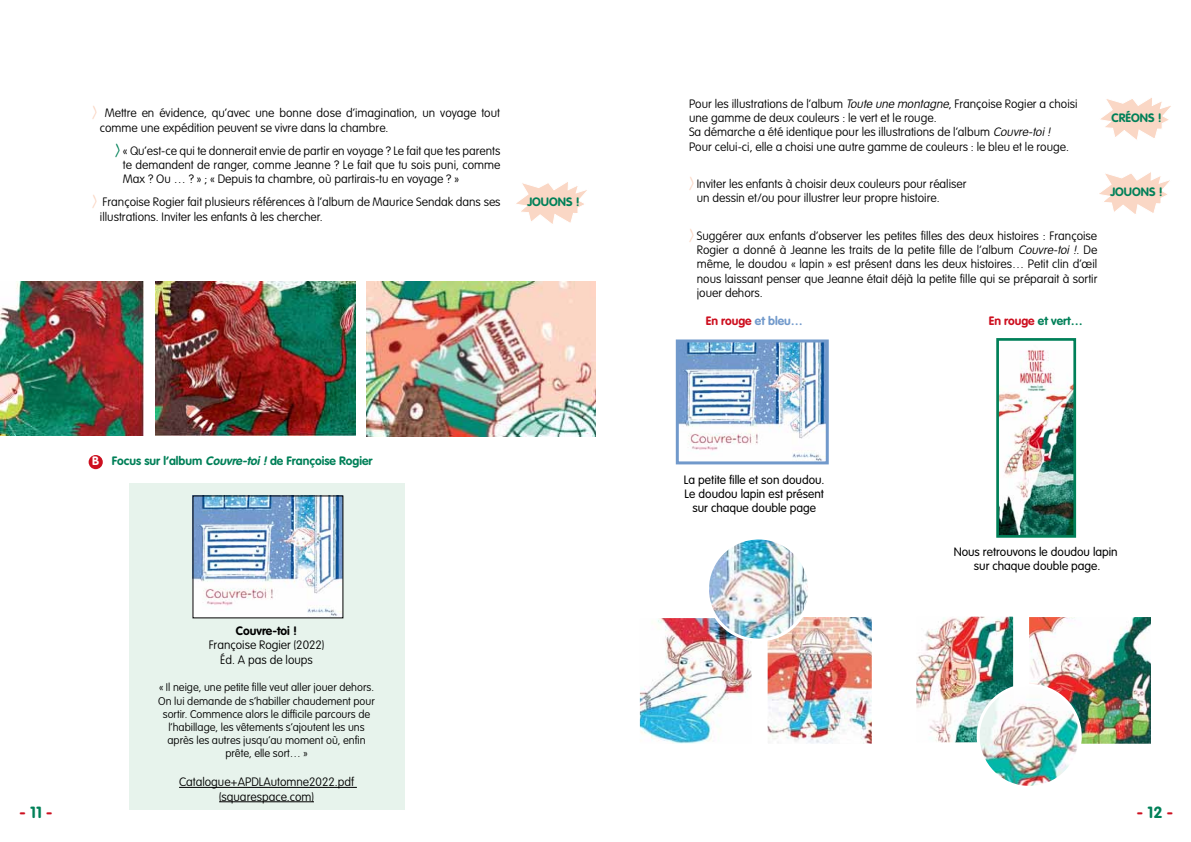
<style>
.page{position:relative;width:1191px;height:842px;background:#fff}
.page>*{position:absolute;margin:0;border:0;box-sizing:border-box;transform-origin:0 0}
.t1{font:700 16px "VAG Rounded";color:#cd0f1f}
.t2{font:100 12px/14.4px "VAG Rounded";color:#000}
.t3{font:300 12px/14.4px "VAG Rounded";color:#000;text-align:center}
.t4{font:700 12px "VAG Rounded";color:#008058}
.t5{font:700 12px "VAG Rounded";color:#cd0f1f}
.t6{font:700 12px "VAG Rounded";color:#000}
.t7{font:100 11px/13.2px "VAG Rounded";color:#000;text-align:center}
.s1{font-family:"Amatic";font-weight:700;font-size:19px;color:#fad7c5}
.s2{font-family:"Amatic";font-weight:700;font-size:19px;color:#008058}
.s3{color:#fff}
.s4{font-style:italic}
.s5{color:#008058}
.s6{color:#7199cb}
</style>
<div class="page">
<div style="left:89px;top:455px;width:14px;height:14px;background:#cd0f1f;border-radius:50%"></div>
<div style="left:129px;top:483px;width:275px;height:326px;background:#e7f3ec"></div>
<hr style="left:179px;top:787px;width:178px;height:1px;background:#000">
<hr style="left:219px;top:801px;width:95px;height:1px;background:#000">
<svg style="left:516px;top:182px;width:71px;height:42px"></svg>
<img style="left:0;top:281px;width:143px;height:154px">
<img style="left:155px;top:281px;width:200px;height:155px">
<img style="left:366px;top:281px;width:229px;height:155px">
<img style="left:195px;top:498px;width:146px;height:118px">
<svg style="left:1100px;top:98px;width:71px;height:42px"></svg>
<svg style="left:1099px;top:172px;width:71px;height:42px"></svg>
<img style="left:680px;top:343px;width:144px;height:117px">
<div style="left:676px;top:339px;width:152px;height:125px;border:3px solid #7199cb"></div>
<img style="left:1000px;top:350px;width:72px;height:184px">
<div style="left:996px;top:338px;width:80px;height:200px;border:3px solid #008058"></div>
<img style="left:641px;top:619px;width:109px;height:124px">
<img style="left:917px;top:618px;width:95px;height:123px">
<div style="left:912px;top:613px;width:105px;height:133px;border:4px solid #fff"></div>
<img style="left:768px;top:618px;width:102px;height:125px">
<div style="left:763px;top:613px;width:112px;height:135px;border:4px solid #fff"></div>
<img style="left:1030px;top:618px;width:120px;height:125px">
<div style="left:1025px;top:613px;width:130px;height:135px;border:4px solid #fff"></div>
<img style="left:707px;top:538px;width:102px;height:102px;border-radius:51px">
<div style="left:706px;top:536px;width:105px;height:106px;border:3px solid #fff;border-radius:50%"></div>
<img style="left:978px;top:685px;width:102px;height:102px;border-radius:51px">
<div style="left:976px;top:684px;width:105px;height:105px;border:3px solid #fff;border-radius:50%"></div>
<p class="t2" style="left:100px;top:106px;width:401px;text-indent:-8px"><span class="s1">&gt;</span> Mettre en évidence, qu’avec une bonne dose d’imagination, un voyage tout comme une expédition peuvent se vivre dans la chambre.</p>
<p class="t2" style="left:123px;top:144px;width:379px;text-align:justify;text-indent:-8px"><span class="s2">&gt;</span> « Qu’est-ce qui te donnerait envie de partir en voyage ? Le fait que tes parents te demandent de ranger, comme Jeanne ? Le fait que tu sois puni, comme Max ? Ou … ? » ; « Depuis ta chambre, où partirais-tu en voyage ? »</p>
<p class="t2" style="left:100px;top:195px;width:402px;text-indent:-8px"><span class="s1">&gt;</span> Françoise Rogier fait plusieurs références à l’album de Maurice Sendak dans ses illustrations. Inviter les enfants à les chercher.</p>
<p class="t4" style="left:527px;top:195px;width:54px">JOUONS !</p>
<p class="t4" style="left:92px;top:454px;width:282px"><span class="s3">B</span> Focus sur l’album <span class="s4">Couvre-toi!</span>de Françoise Rogier</p>
<h1 class="t1" style="left:20px;top:803px;width:34px">- <span class="s5">11</span> -</h1>
<p class="t6" style="left:236px;top:624px;width:63px">Couvre-toi !</p>
<p class="t2" style="left:209px;top:638px;width:117px;text-align:center">Françoise Rogier (2022)<br>Éd. A pas de loups</p>
<p class="t7" style="left:158px;top:681px;width:218px">« Il neige, une petite fille veut aller jouer dehors.<br>On lui demande de s’habiller chaudement pour sortir. Commence alors le difficile parcours de l’habillage, les vêtements s’ajoutent les uns après les autres jusqu’au moment où, enfin prête, elle sort… »</p>
<p class="t2" style="left:179px;top:775px;width:176px;text-align:center">Catalogue+APDLAutomne2022.pdf (squarespace.com)</p>
<p class="t2" style="left:689px;top:97px;width:390px">Pour les illustrations de l’album <span class="s4">Toute une montagne</span>, Françoise Rogier a choisi une gamme de deux couleurs : le vert et le rouge.<br>Sa démarche a été identique pour les illustrations de l’album <span class="s4">Couvre-toi!<br></span>Pour celui-ci, elle a choisi une autre gamme de couleurs : le bleu et le rouge.</p>
<p class="t2" style="left:697px;top:177px;width:271px;text-indent:-8px"><span class="s1">&gt;</span> Inviter les enfants à choisir deux couleurs pour réaliser un dessin et/ou pour illustrer leur propre histoire.</p>
<p class="t2" style="left:697px;top:229px;width:402px;text-align:justify;text-indent:-8px"><span class="s1">&gt;</span> Suggérer aux enfants d’observer les petites filles des deux histoires : Françoise Rogier a donné à Jeanne les traits de la petite fille de l’album <span class="s4">Couvre-toi !</span>. De même, le doudou « lapin » est présent dans les deux histoires… Petit clin d’œil nous laissant penser que Jeanne était déjà la petite fille qui se préparait à sortir jouer dehors.</p>
<p class="t5" style="left:706px;top:314px;width:98px">En rouge <span class="s6">et bleu…</span></p>
<p class="t5" style="left:988px;top:314px;width:95px">En rouge <span class="s5">et vert…</span></p>
<p class="t4" style="left:1111px;top:111px;width:52px">CRÉONS !</p>
<p class="t4" style="left:1110px;top:185px;width:54px">JOUONS !</p>
<p class="t3" style="left:684px;top:473px;width:142px">La petite fille et son doudou.<br>Le doudou lapin est présent sur chaque double page</p>
<p class="t3" style="left:953px;top:545px;width:165px">Nous retrouvons le doudou lapin sur chaque double page.</p>
<h1 class="t1" style="left:1136px;top:803px;width:38px">- <span class="s5">12</span> -</h1>
</div>
